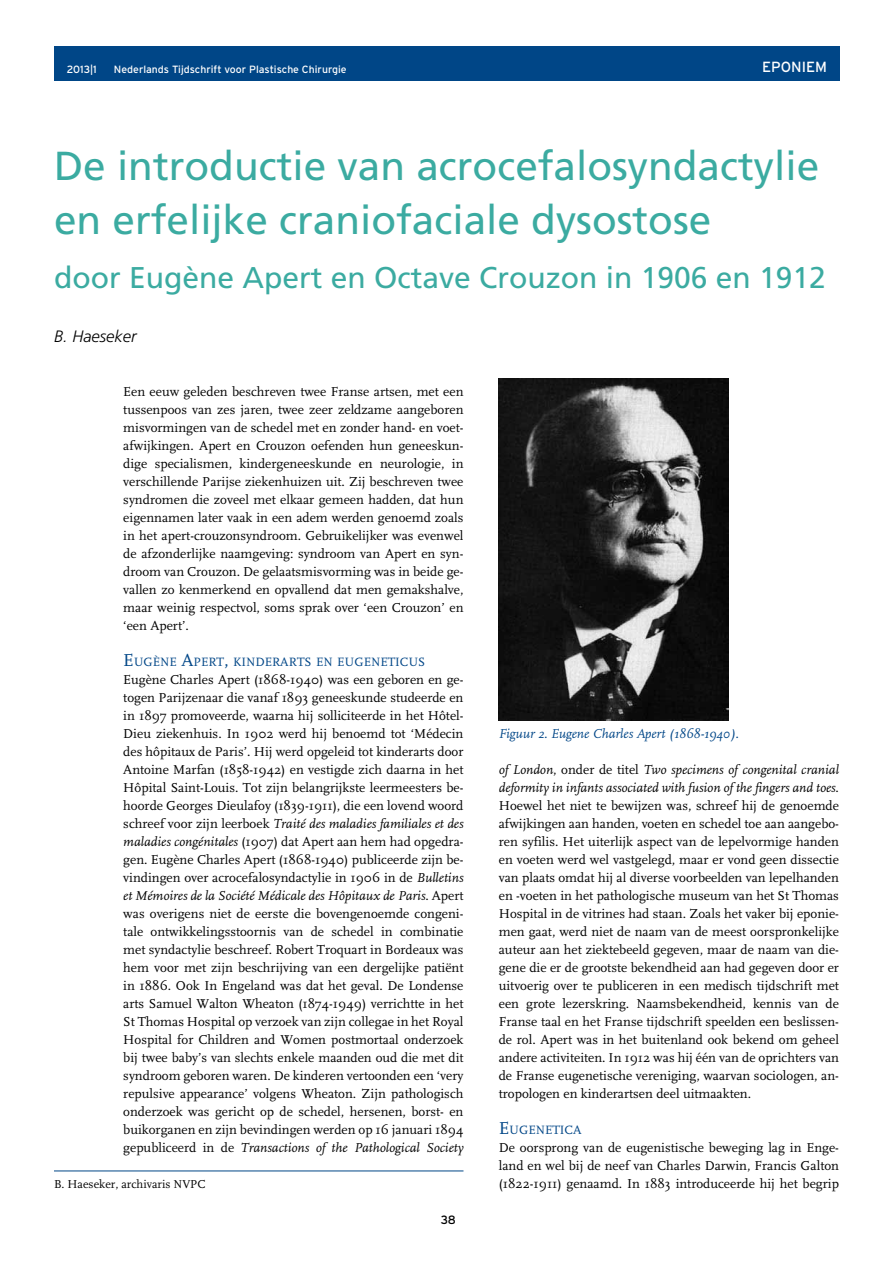
<style>
.page{position:relative;width:893px;height:1263px;background:#fff}
.page>*{position:absolute;margin:0;border:0;box-sizing:border-box;transform-origin:0 0}
.t1{font:40.5px/54px "Frutiger";color:#3baba1}
.t2{font:30px "Frutiger";color:#3baba1}
.t3{font:italic 300 16.5px "Frutiger";color:#000}
.t4{font:14.7px "Interstate";color:#fff}
.t5{font:13.5px/18px "FF Scala";color:#000;text-align:justify}
.t6{font:italic 13.5px "Scala";color:#004687}
.t7{font:12.6px "FF Scala Caps";color:#004687}
.t8{font:12px "FF Scala";color:#000}
.t9{font:12px "Interstate";color:#000}
.t10{font:10.5px "Interstate";color:#fff}
.s1{font-size:18px}
.s2{font-style:italic}
</style>
<div class="page">
<div style="left:54px;top:47px;width:786px;height:34px;background:#004687"></div>
<hr style="left:54px;top:1171px;width:409px;height:1px;background:#004687">
<img style="left:499px;top:378px;width:230px;height:342px">
<p class="t10" style="left:67px;top:63px;width:32px">2013|1</p>
<p class="t10" style="left:114px;top:63px;width:234px">Nederlands Tijdschrift voor Plastische Chirurgie</p>
<p class="t4" style="left:762px;top:59px;width:66px">EPONIEM</p>
<h1 class="t1" style="left:54px;top:139px;width:767px">De introductie van acrocefalosyndactylie en erfelijke craniofaciale dysostose</h1>
<h2 class="t2" style="left:54px;top:260px;width:773px">door Eugène Apert en Octave Crouzon in 1906 en 1912</h2>
<p class="t3" style="left:54px;top:327px;width:84px">B. Haeseker</p>
<p class="t5" style="left:123px;top:383px;width:342px">Een eeuw geleden beschreven twee Franse artsen, met een tussenpoos van zes jaren, twee zeer zeldzame aangeboren misvormingen van de schedel met en zonder hand- en voet&shy;afwijkingen. Apert en Crouzon oefenden hun geneeskun&shy;dige specialismen, kindergeneeskunde en neurologie, in verschillende Parijse ziekenhuizen uit. Zij beschreven twee syndromen die zoveel met elkaar gemeen hadden, dat hun eigennamen later vaak in een adem werden genoemd zoals in het apert-crouzonsyndroom. Gebruikelijker was evenwel de afzonderlijke naamgeving: syndroom van Apert en syn&shy;droom van Crouzon. De gelaatsmisvorming was in beide ge&shy;vallen zo kenmerkend en opvallend dat men gemakshalve, maar weinig respectvol, soms sprak over ‘een Crouzon’ en ‘een Apert’.</p>
<p class="t7" style="left:123px;top:655px;width:303px"><span class="s1">E</span> UGÈNE <span class="s1">A</span>PERT<span class="s1">,</span> KINDERARTS EN EUGENETICUS</p>
<p class="t5" style="left:123px;top:671px;width:342px">Eugène Charles Apert (1868-1940) was een geboren en ge&shy;togen Parijzenaar die vanaf 1893 geneeskunde studeerde en in 1897 promoveerde, waarna hij solliciteerde in het Hôtel-Dieu ziekenhuis. In 1902 werd hij benoemd tot ‘Médecin des hôpitaux de Paris’. Hij werd opgeleid tot kinderarts door Antoine Marfan (1858-1942) en vestigde zich daarna in het Hôpital Saint-Louis. Tot zijn belangrijkste leermeesters be&shy;hoorde Georges Dieulafoy (1839-1911), die een lovend woord schreef voor zijn leerboek <span class="s2">Traité des maladies familiales et des maladies congénitales</span> (1907) dat Apert aan hem had opgedra&shy;gen. Eugène Charles Apert (1868-1940) publiceerde zijn be&shy;vindingen over acrocefalosyndactylie in 1906 in de <span class="s2">Bulletins et Mémoires de la Société Médicale des Hôpitaux de Paris</span>. Apert was overigens niet de eerste die bovengenoemde congeni&shy;tale ontwikkelingsstoornis van de schedel in combinatie met syndactylie beschreef. Robert Troquart in Bordeaux was hem voor met zijn beschrijving van een dergelijke patiënt in 1886. Ook In Engeland was dat het geval. De Londense arts Samuel Walton Wheaton (1874-1949) verrichtte in het St Thomas Hospital op verzoek van zijn collegae in het Royal Hospital for Children and Women postmortaal onderzoek bij twee baby’s van slechts enkele maanden oud die met dit syndroom geboren waren. De kinderen vertoonden een ‘very repulsive appearance’ volgens Wheaton. Zijn pathologisch onderzoek was gericht op de schedel, hersenen, borst- en buikorganen en zijn bevindingen werden op 16 januari 1894 gepubliceerd in de <span class="s2">Transactions of the Pathological Society</span></p>
<p class="t8" style="left:54px;top:1178px;width:153px">B. Haeseker, archivaris NVPC</p>
<p class="t9" style="left:441px;top:1213px;width:17px">38</p>
<p class="t6" style="left:499px;top:727px;width:242px">Figuur 2. Eugene Charles Apert (1868-1940).</p>
<p class="t5" style="left:499px;top:761px;width:342px"><span class="s2">of London</span>, onder de titel <span class="s2">Two specimens of congenital cranial deformity in infants associated with fusion of the fingers and toes</span>.<br>Hoewel het niet te bewijzen was, schreef hij de genoemde afwijkingen aan handen, voeten en schedel toe aan aangebo&shy;ren syfilis. Het uiterlijk aspect van de lepelvormige handen en voeten werd wel vastgelegd, maar er vond geen dissectie van plaats omdat hij al diverse voorbeelden van lepelhanden en -voeten in het pathologische museum van het St Thomas Hospital in de vitrines had staan. Zoals het vaker bij eponie&shy;men gaat, werd niet de naam van de meest oorspronkelijke auteur aan het ziektebeeld gegeven, maar de naam van die&shy;gene die er de grootste bekendheid aan had gegeven door er uitvoerig over te publiceren in een medisch tijdschrift met een grote lezerskring. Naamsbekendheid, kennis van de Franse taal en het Franse tijdschrift speelden een beslissen&shy;de rol. Apert was in het buitenland ook bekend om geheel andere activiteiten. In 1912 was hij één van de oprichters van de Franse eugenetische vereniging, waarvan sociologen, an&shy;tropologen en kinderartsen deel uitmaakten.</p>
<p class="t7" style="left:499px;top:1123px;width:84px"><span class="s1">E</span> UGENETICA</p>
<p class="t5" style="left:499px;top:1139px;width:342px">De oorsprong van de eugenistische beweging lag in Enge&shy;land en wel bij de neef van Charles Darwin, Francis Galton (1822-1911) genaamd. In 1883 introduceerde hij het begrip</p>
</div>
